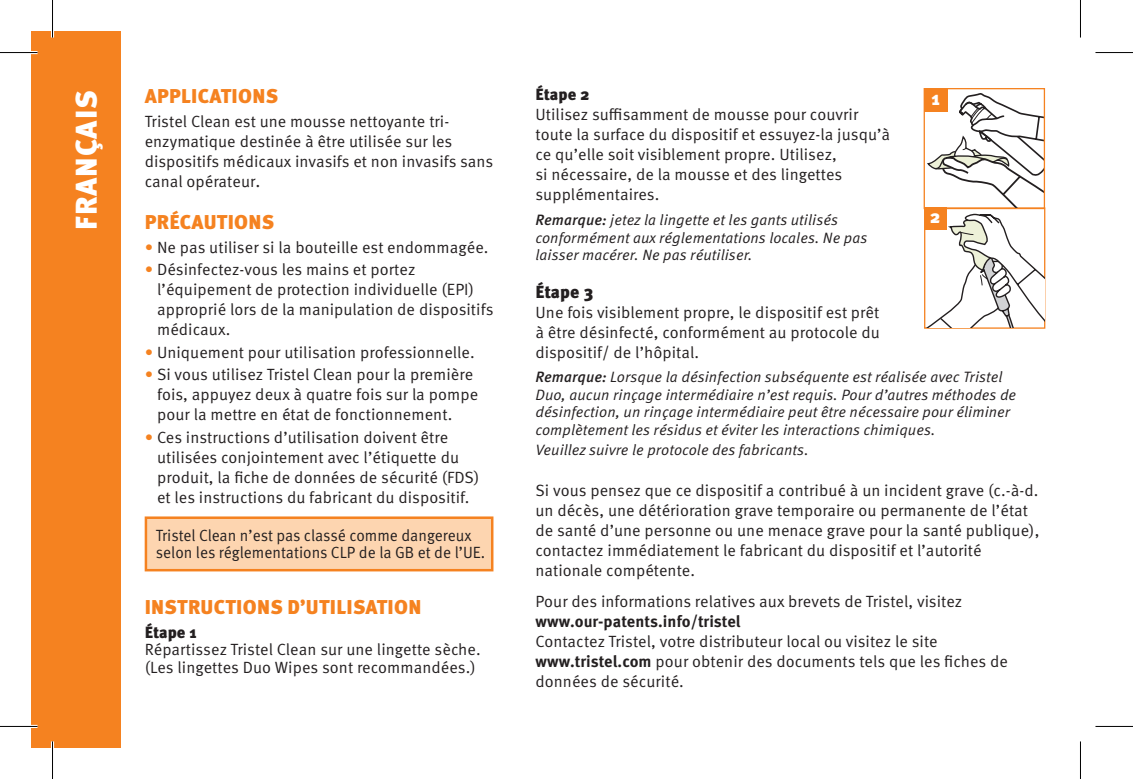
<style>
.page{position:relative;width:1133px;height:779px;background:#fff}
.page>*{position:absolute;margin:0;border:0;box-sizing:border-box;transform-origin:0 0}
.t1{font:900 30px "Meta Pro";letter-spacing:.03em;color:#fff}
.t2{font:900 20px "Meta Pro";letter-spacing:.015em;color:#f58220}
.t3{font:900 19.25px "Meta Pro";color:#fff}
.t4{font:900 18.25px "Meta Pro";color:#fff}
.t5{font:900 17.5px "Meta Pro";letter-spacing:.005em;color:#231f20}
.t6{font:16.25px/20px "Meta Pro";letter-spacing:.005em;color:#231f20}
.t7{font:16.25px/17.5px "Meta Pro";letter-spacing:.005em;color:#231f20;scale:.95 1}
.t8{font:700 16.25px "Meta Pro";color:#231f20}
.t9{font:900 16.25px "Meta Pro";letter-spacing:.005em;color:#231f20}
.t10{font:italic 15px/17.5px "Meta Pro";letter-spacing:.005em;color:#231f20}
.s1{font-size:17.5px}
.s2{color:#f58220}
.s3{font-weight:500}
.s4{font-weight:700}
</style>
<div class="page">
<div style="left:31px;top:31px;width:90px;height:716px;background:#f58220"></div>
<div style="left:924px;top:207px;width:121px;height:121px;border:1px solid #f58220"></div>
<div style="left:924px;top:207px;width:22px;height:22px;background:#f58220"></div>
<svg style="left:925px;top:92px;width:119px;height:235px"></svg>
<div style="left:923px;top:88px;width:122px;height:121px;border:1px solid #f58220"></div>
<div style="left:924px;top:88px;width:23px;height:23px;background:#f58220"></div>
<div style="left:145px;top:516px;width:348px;height:55px;background:#fdd5b0;border:2px solid #f58220"></div>
<hr style="left:0;top:51px;width:38px;height:3px;background:#fff">
<hr style="left:0;top:724px;width:38px;height:3px;background:#fff">
<hr style="left:51px;top:0;width:3px;height:38px;background:#fff">
<hr style="left:51px;top:741px;width:3px;height:37px;background:#fff">
<hr style="left:0;top:52px;width:38px;height:1px;background:#000">
<hr style="left:1095px;top:52px;width:38px;height:1px;background:#000">
<hr style="left:0;top:725px;width:38px;height:1px;background:#000">
<hr style="left:1095px;top:725px;width:38px;height:1px;background:#000">
<hr style="left:52px;top:0;width:1px;height:38px;background:#000">
<hr style="left:52px;top:741px;width:1px;height:37px;background:#000">
<hr style="left:1080px;top:0;width:1px;height:38px;background:#000">
<hr style="left:1080px;top:741px;width:1px;height:37px;background:#000">
<h1 class="t1" style="left:68px;top:229px;width:141px;rotate:-90deg">FRANÇAIS</h1>
<p class="t2" style="left:145px;top:84px;width:135px">APPLICATIONS</p>
<p class="t6" style="left:145px;top:111px;width:350px">Tristel Clean est une mousse nettoyante tri&shy;enzymatique destinée à être utilisée sur les dispositifs médicaux invasifs et non invasifs sans canal opérateur<span class="s1">.</span></p>
<p class="t2" style="left:145px;top:210px;width:131px">PRÉCAUTIONS</p>
<p class="t6" style="left:145px;top:237px;width:345px"><span class="s2">•</span> Ne pas utiliser si la bouteille est endommagée.</p>
<p class="t6" style="left:157px;top:260px;width:338px;text-indent:-12px"><span class="s2">•</span> Désinfectez-vous les mains et portez l’équipement de protection individuelle (EPI) approprié lors de la manipulation de dispositifs médicaux.</p>
<p class="t6" style="left:145px;top:342px;width:331px"><span class="s2">•</span> Uniquement pour utilisation professionnelle.</p>
<p class="t6" style="left:157px;top:365px;width:323px;text-indent:-12px"><span class="s2">•</span> Si vous utilisez Tristel Clean pour la première fois, appuyez deux à quatre fois sur la pompe pour la mettre en état de fonctionnement.</p>
<p class="t6" style="left:157px;top:427px;width:324px;text-indent:-12px"><span class="s2">•</span> Ces instructions d’utilisation doivent être utilisées conjointement avec l’étiquette du produit, la fiche de données de sécurité (FDS) et les instructions du fabricant du dispositif.</p>
<p class="t7" style="left:156px;top:526px;width:348px">Tristel Clean n’est pas classé comme dangereux selon les réglementations CLP de la GB et de l’UE.</p>
<p class="t2" style="left:145px;top:594px;width:278px">INSTRUCTIONS D’UTILISATION</p>
<p class="t9" style="left:145px;top:622px;width:53px">Étape 1</p>
<p class="t6" style="left:145px;top:641px;width:337px;line-height:17.5px">Répartissez Tristel Clean sur une lingette sèche. (Les lingettes Duo Wipes sont recommandées.)</p>
<p class="t9" style="left:535px;top:84px;width:56px">Étape 2</p>
<p class="t6" style="left:535px;top:105px;width:356px">Utilisez suffisamment de mousse pour couvrir toute la surface du dispositif et essuyez-la jusqu’à ce qu’elle soit visiblement propre. Utilisez,<br>si nécessaire, de la mousse et des lingettes supplémentaires.</p>
<p class="t10" style="left:535px;top:212px;width:333px"><span class="s3">Remarque:</span> jetez la lingette et les gants utilisés conformément aux réglementations locales. Ne pas laisser macérer. Ne pas réutiliser.</p>
<p class="t5" style="left:535px;top:281px;width:59px">Étape 3</p>
<p class="t6" style="left:535px;top:302px;width:346px;text-align:justify">Une fois visiblement propre, le dispositif est prêt à être désinfecté, conformément au protocole du dispositif/ de l’hôpital.</p>
<p class="t10" style="left:535px;top:369px;width:482px"><span class="s3">Remarque:</span> Lorsque la désinfection subséquente est réalisée avec Tristel Duo, aucun rinçage intermédiaire n’est requis. Pour d’autres méthodes de désinfection, un rinçage intermédiaire peut être nécessaire pour éliminer complètement les résidus et éviter les interactions chimiques.</p>
<p class="t10" style="left:535px;top:441px;width:275px">Veuillez suivre le protocole des fabricants.</p>
<p class="t6" style="left:535px;top:480px;width:505px">Si vous pensez que ce dispositif a contribué à un incident grave (c.-à-d. un décès, une détérioration grave temporaire ou permanente de l’état de santé d’une personne ou une menace grave pour la santé publique), contactez immédiatement le fabricant du dispositif et l’autorité nationale compétente.</p>
<p class="t6" style="left:535px;top:591px;width:428px">Pour des informations relatives aux brevets de Tristel, visitez</p>
<p class="t8" style="left:535px;top:608px;width:207px">www.our-patents.info/tristel</p>
<p class="t6" style="left:535px;top:631px;width:474px">Contactez Tristel, votre distributeur local ou visitez le site <span class="s4">www.tristel.com</span> pour obtenir des documents tels que les fiches de données de sécurité.</p>
<p class="t3" style="left:931px;top:86px;width:10px">1</p>
<p class="t4" style="left:929px;top:206px;width:12px">2</p>
</div>
